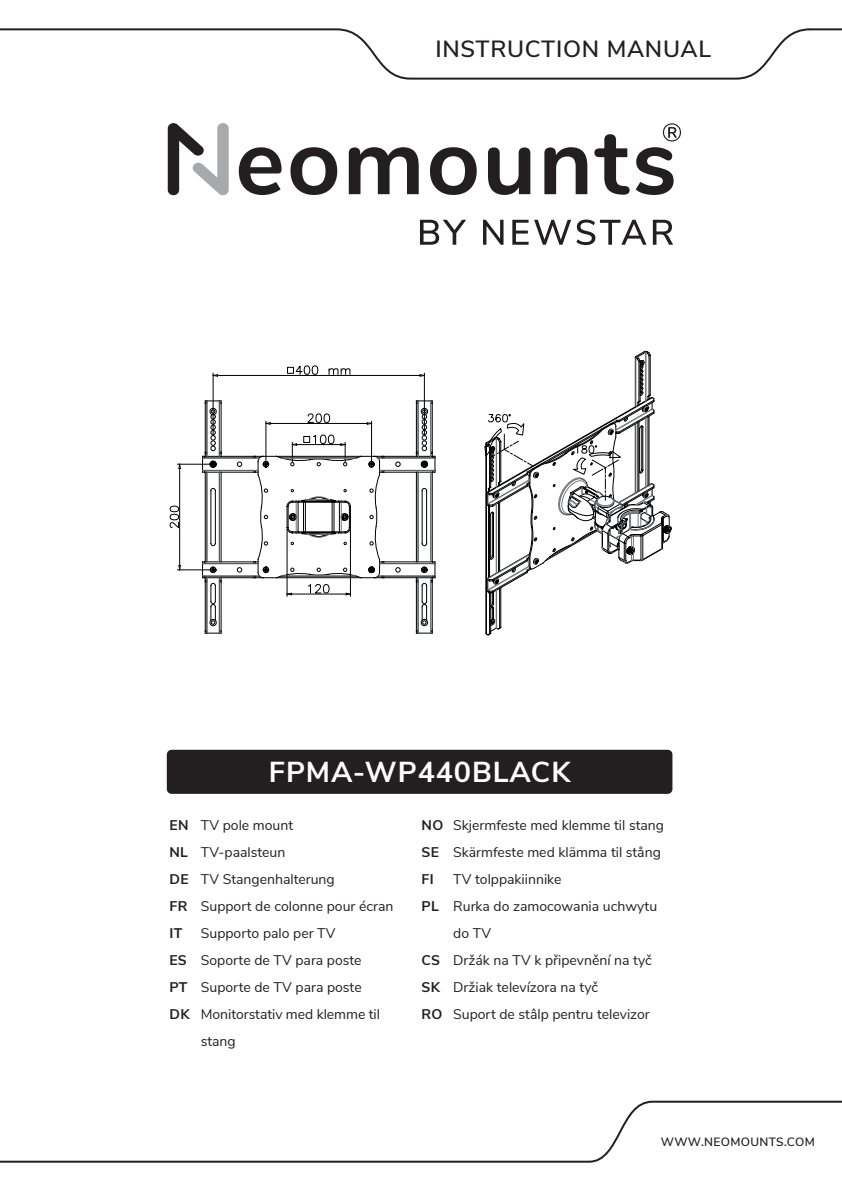
<style>
.page{position:relative;width:842px;height:1191px;background:#fff}
.page>*{position:absolute;margin:0;border:0;box-sizing:border-box;transform-origin:0 0}
.t1{font:700 28.8px "Nunito Sans";letter-spacing:.03em;color:#fff}
.t2{font:600 23.4px "Nunito Sans";letter-spacing:.03em;color:#231f20}
.t3{font:14px/27px "Nunito Sans";color:#231f20}
.t4{font:700 14px/27px "Nunito Sans";letter-spacing:.03em;color:#231f20}
.t5{font:600 12px "Nunito Sans";letter-spacing:.03em;color:#231f20}
</style>
<div class="page">
<svg style="left:0;top:1100px;width:842px;height:63px"></svg>
<svg style="left:0;top:28px;width:842px;height:52px"></svg>
<svg style="left:636px;top:147px;width:38px;height:48px"></svg>
<svg style="left:663px;top:123px;width:18px;height:18px"></svg>
<svg style="left:168px;top:123px;width:61px;height:72px"></svg>
<svg style="left:349px;top:147px;width:70px;height:47px"></svg>
<svg style="left:290px;top:147px;width:47px;height:48px"></svg>
<svg style="left:430px;top:147px;width:47px;height:48px"></svg>
<svg style="left:594px;top:134px;width:36px;height:61px"></svg>
<svg style="left:544px;top:147px;width:43px;height:47px"></svg>
<svg style="left:488px;top:147px;width:42px;height:48px"></svg>
<svg style="left:239px;top:147px;width:43px;height:48px"></svg>
<svg style="left:420px;top:219px;width:253px;height:26px"></svg>
<div style="left:168px;top:750px;width:504px;height:43px;background:#231f20;border-radius:4px"></div>
<div style="left:167px;top:750px;width:505px;height:44px;border:1px solid #231f20;border-radius:4px"></div>
<hr style="left:213px;top:373px;width:1px;height:63px;background:#000001">
<hr style="left:424px;top:373px;width:1px;height:63px;background:#000001">
<hr style="left:217px;top:375px;width:203px;height:1px;background:#000001">
<svg style="left:212px;top:374px;width:6px;height:3px"></svg>
<svg style="left:419px;top:374px;width:6px;height:3px"></svg>
<svg style="left:287px;top:365px;width:31px;height:10px"></svg>
<svg style="left:328px;top:368px;width:23px;height:7px"></svg>
<hr style="left:178px;top:464px;width:33px;height:1px;background:#000001">
<hr style="left:178px;top:569px;width:33px;height:1px;background:#000001">
<hr style="left:179px;top:468px;width:1px;height:97px;background:#000001">
<svg style="left:178px;top:463px;width:3px;height:6px"></svg>
<svg style="left:178px;top:565px;width:3px;height:5px"></svg>
<svg style="left:169px;top:505px;width:11px;height:24px"></svg>
<hr style="left:266px;top:421px;width:1px;height:41px;background:#000001">
<hr style="left:371px;top:421px;width:1px;height:41px;background:#000001">
<hr style="left:270px;top:423px;width:97px;height:1px;background:#000001">
<svg style="left:265px;top:422px;width:6px;height:3px"></svg>
<svg style="left:366px;top:422px;width:6px;height:3px"></svg>
<svg style="left:307px;top:413px;width:23px;height:10px"></svg>
<hr style="left:432px;top:582px;width:1px;height:49px;background:#000001">
<hr style="left:416px;top:582px;width:1px;height:49px;background:#000001">
<hr style="left:416px;top:472px;width:1px;height:90px;background:#000001">
<hr style="left:432px;top:472px;width:1px;height:90px;background:#000001">
<hr style="left:422px;top:490px;width:1px;height:53px;background:#000001">
<svg style="left:421px;top:543px;width:6px;height:3px"></svg>
<hr style="left:426px;top:490px;width:1px;height:53px;background:#000001">
<svg style="left:421px;top:488px;width:6px;height:3px"></svg>
<svg style="left:416px;top:630px;width:17px;height:4px"></svg>
<hr style="left:206px;top:582px;width:1px;height:49px;background:#000001">
<hr style="left:205px;top:582px;width:1px;height:49px;background:#000001">
<hr style="left:221px;top:582px;width:1px;height:49px;background:#000001">
<hr style="left:206px;top:472px;width:1px;height:90px;background:#000001">
<hr style="left:205px;top:472px;width:1px;height:90px;background:#000001">
<hr style="left:221px;top:472px;width:1px;height:90px;background:#000001">
<hr style="left:211px;top:490px;width:1px;height:53px;background:#000001">
<svg style="left:210px;top:543px;width:6px;height:3px"></svg>
<hr style="left:215px;top:490px;width:1px;height:53px;background:#000001">
<svg style="left:210px;top:488px;width:6px;height:3px"></svg>
<svg style="left:205px;top:630px;width:17px;height:4px"></svg>
<div style="left:210px;top:619px;width:7px;height:7px;border:1px solid #000001;border-radius:50%"></div>
<div style="left:421px;top:619px;width:7px;height:7px;border:1px solid #000001;border-radius:50%"></div>
<hr style="left:384px;top:472px;width:49px;height:1px;background:#000001">
<hr style="left:205px;top:472px;width:49px;height:1px;background:#000001">
<hr style="left:384px;top:456px;width:49px;height:1px;background:#000001">
<hr style="left:384px;top:457px;width:49px;height:1px;background:#000001">
<hr style="left:205px;top:456px;width:49px;height:1px;background:#000001">
<hr style="left:205px;top:457px;width:49px;height:1px;background:#000001">
<svg style="left:237px;top:461px;width:5px;height:6px"></svg>
<svg style="left:416px;top:400px;width:20px;height:73px"></svg>
<svg style="left:202px;top:400px;width:20px;height:73px"></svg>
<svg style="left:395px;top:461px;width:6px;height:6px"></svg>
<hr style="left:205px;top:561px;width:49px;height:1px;background:#000001">
<hr style="left:205px;top:576px;width:49px;height:1px;background:#000001">
<hr style="left:205px;top:577px;width:49px;height:1px;background:#000001">
<hr style="left:384px;top:561px;width:49px;height:1px;background:#000001">
<hr style="left:384px;top:576px;width:49px;height:1px;background:#000001">
<hr style="left:384px;top:577px;width:49px;height:1px;background:#000001">
<svg style="left:395px;top:567px;width:6px;height:5px"></svg>
<svg style="left:416px;top:561px;width:20px;height:63px"></svg>
<svg style="left:237px;top:567px;width:5px;height:5px"></svg>
<svg style="left:202px;top:561px;width:20px;height:63px"></svg>
<hr style="left:430px;top:578px;width:1px;height:55px;background:#75797b">
<hr style="left:430px;top:472px;width:1px;height:90px;background:#75797b">
<hr style="left:430px;top:401px;width:1px;height:55px;background:#75797b">
<hr style="left:418px;top:578px;width:1px;height:55px;background:#75797b">
<hr style="left:418px;top:472px;width:1px;height:90px;background:#75797b">
<hr style="left:418px;top:401px;width:1px;height:55px;background:#75797b">
<hr style="left:207px;top:578px;width:1px;height:55px;background:#75797b">
<hr style="left:207px;top:472px;width:1px;height:90px;background:#75797b">
<hr style="left:207px;top:401px;width:1px;height:55px;background:#75797b">
<hr style="left:219px;top:578px;width:1px;height:55px;background:#75797b">
<hr style="left:219px;top:472px;width:1px;height:90px;background:#75797b">
<hr style="left:219px;top:401px;width:1px;height:55px;background:#75797b">
<hr style="left:378px;top:458px;width:57px;height:1px;background:#75797b">
<hr style="left:203px;top:458px;width:56px;height:1px;background:#75797b">
<hr style="left:380px;top:470px;width:55px;height:1px;background:#75797b">
<hr style="left:203px;top:470px;width:55px;height:1px;background:#75797b">
<hr style="left:203px;top:563px;width:55px;height:1px;background:#75797b">
<hr style="left:380px;top:563px;width:55px;height:1px;background:#75797b">
<hr style="left:203px;top:575px;width:56px;height:1px;background:#75797b">
<hr style="left:378px;top:575px;width:57px;height:1px;background:#75797b">
<svg style="left:484px;top:351px;width:188px;height:285px"></svg>
<hr style="left:287px;top:530px;width:1px;height:66px;background:#000001">
<hr style="left:350px;top:530px;width:1px;height:66px;background:#000001">
<svg style="left:253px;top:433px;width:131px;height:162px"></svg>
<h2 class="t2" style="left:435px;top:32px;width:277px">INSTRUCTION MANUAL</h2>
<h1 class="t1" style="left:269px;top:750px;width:303px">FPMA-WP440BLACK</h1>
<p class="t4" style="left:169px;top:810px;width:22px">EN<br>NL<br>DE<br>FR<br>IT<br>ES<br>PT<br>DK</p>
<p class="t4" style="left:421px;top:810px;width:23px">NO<br>SE<br>FI<br>PL</p>
<p class="t3" style="left:201px;top:810px;width:194px">TV pole mount<br>TV-paalsteun<br>TV Stangenhalterung<br>Support de colonne pour écran<br>Supporto palo per TV<br>Soporte de TV para poste<br>Suporte de TV para poste<br>Monitorstativ med klemme til stang</p>
<p class="t3" style="left:453px;top:810px;width:212px">Skjermfeste med klemme til stang<br>Skärmfeste med klämma til stång<br>TV tolppakiinnike<br>Rurka do zamocowania uchwytu do TV<br>Držák na TV k připevnění na tyč<br>Držiak televízora na tyč<br>Suport de stâlp pentru televizor</p>
<p class="t4" style="left:421px;top:945px;width:22px">CS<br>SK<br>RO</p>
<p class="t5" style="left:661px;top:1133px;width:156px">WWW.NEOMOUNTS.COM</p>
</div>
